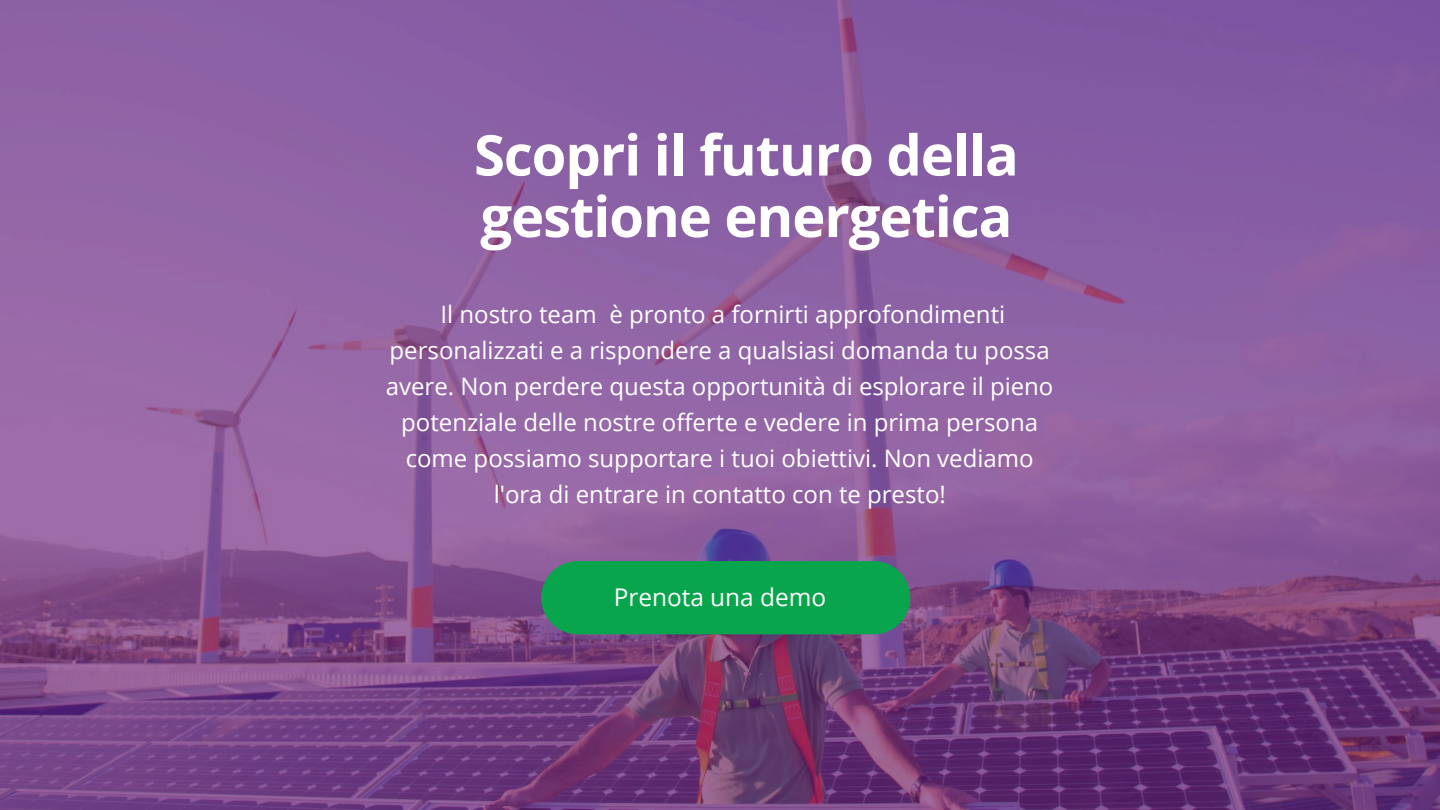
<style>
.page{position:relative;width:1440px;height:810px;background:#fff}
.page>*{position:absolute;margin:0;border:0;box-sizing:border-box;transform-origin:0 0}
.t1{font:700 56.2px/61.5px "Open Sans";letter-spacing:-.02em;color:#fff}
.t2{font:24.4px "Open Sans";color:#fff}
.t3{font:24px/36px "Open Sans";color:#fff;text-align:center}
</style>
<div class="page">
<img style="left:0;top:0;width:1440px;height:809px">
<div style="left:541px;top:561px;width:369px;height:73px;background:#08a54c;border-radius:37px"></div>
<h1 class="t1" style="left:474px;top:123px;width:546px">Scopri il futuro della gestione energetica</h1>
<p class="t3" style="left:386px;top:296px;width:669px">Il nostro team è pronto a fornirti approfondimenti personalizzati e a rispondere a qualsiasi domanda tu possa avere. Non perdere questa opportunità di esplorare il pieno potenziale delle nostre offerte e vedere in prima persona come possiamo supportare i tuoi obiettivi. Non vediamo l'ora di entrare in contatto con te presto!</p>
<p class="t2" style="left:614px;top:580px;width:214px">Prenota una demo</p>
</div>
